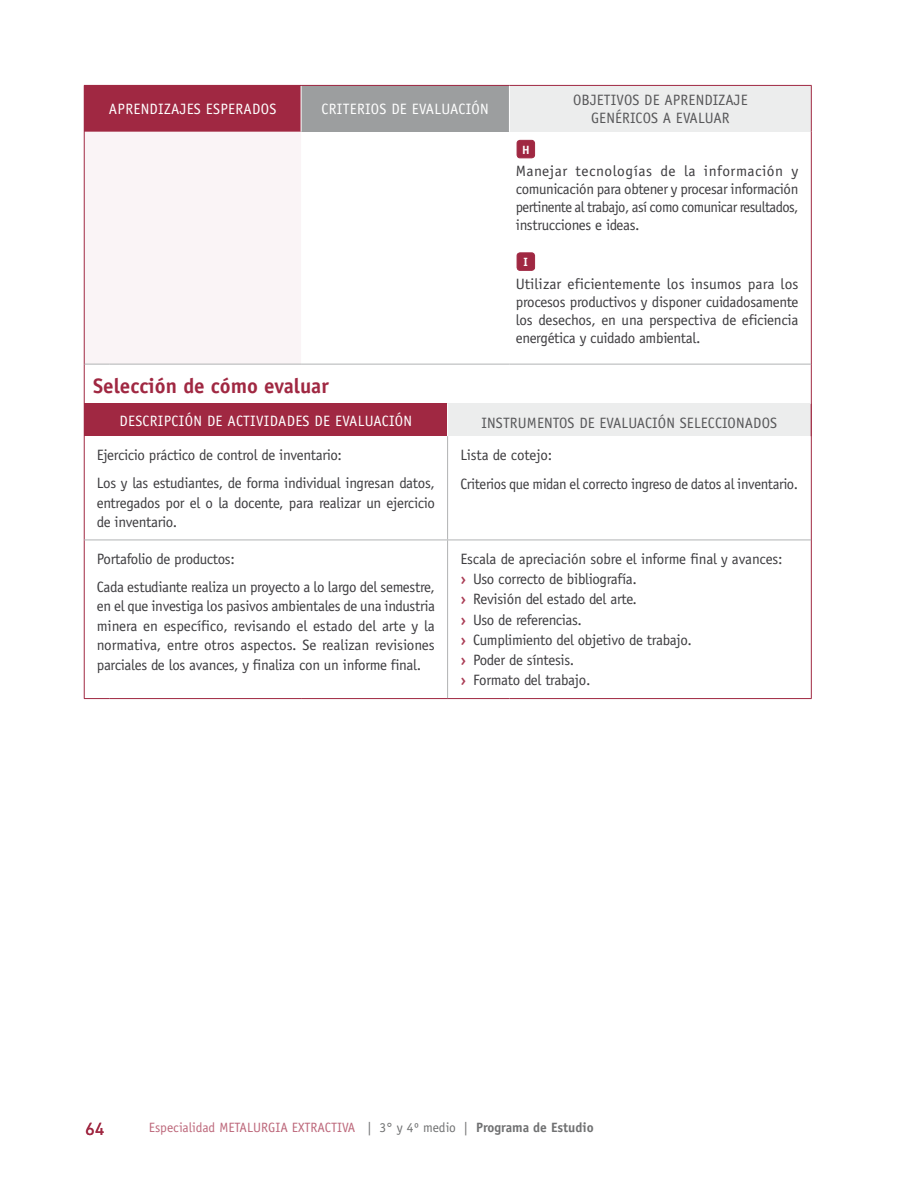
<style>
.page{position:relative;width:918px;height:1188px;background:#fff}
.page>*{position:absolute;margin:0;border:0;box-sizing:border-box;transform-origin:0 0}
.t1{font:700 21px "Officina Sans";color:#a02842}
.t2{font:18px "DIN Next LT Pro";color:#a02842}
.t3{font:15px/18px "Officina Sans";letter-spacing:-.02em;color:#3e3d40}
.t4{font:15px "Officina Sans";letter-spacing:.02em;color:#fff}
.t5{font:15px/18px "Officina Sans";letter-spacing:.01em;color:#58585a}
.t6{font:13.5px "Officina Sans";color:#bd687b}
.t7{font:700 12px "Officina Sans";color:#fff}
.s1{font-weight:700;color:#aa3d55}
.s2{color:#707172}
.s3{font-weight:700;color:#707172}
</style>
<div class="page">
<div style="left:84px;top:85px;width:217px;height:47px;background:#a02842"></div>
<div style="left:301px;top:85px;width:208px;height:47px;background:#9c9e9f"></div>
<div style="left:509px;top:85px;width:302px;height:47px;background:#eceded"></div>
<div style="left:85px;top:132px;width:216px;height:232px;background:#faf4f6"></div>
<hr style="left:509px;top:86px;width:1px;height:46px;background:#fff">
<hr style="left:301px;top:86px;width:1px;height:46px;background:#fff">
<hr style="left:811px;top:86px;width:1px;height:46px;background:#a02842">
<hr style="left:84px;top:132px;width:1px;height:232px;background:#a02842">
<hr style="left:811px;top:132px;width:1px;height:232px;background:#a02842">
<hr style="left:84px;top:364px;width:1px;height:334px;background:#a02842">
<svg style="left:84px;top:698px;width:26px;height:1px"></svg>
<hr style="left:110px;top:698px;width:191px;height:1px;background:#a02842">
<hr style="left:301px;top:698px;width:208px;height:1px;background:#a02842">
<hr style="left:509px;top:698px;width:303px;height:1px;background:#a02842">
<hr style="left:811px;top:364px;width:1px;height:334px;background:#a02842">
<hr style="left:301px;top:85px;width:208px;height:1px;background:#a02842">
<hr style="left:509px;top:85px;width:303px;height:1px;background:#a02842">
<svg style="left:85px;top:364px;width:25px;height:1px"></svg>
<hr style="left:110px;top:364px;width:191px;height:1px;background:#b1b3b4">
<hr style="left:301px;top:364px;width:208px;height:1px;background:#b1b3b4">
<hr style="left:509px;top:364px;width:302px;height:1px;background:#b1b3b4">
<div style="left:517px;top:140px;width:18px;height:18px;background:#a02842;border-radius:3px"></div>
<div style="left:517px;top:140px;width:18px;height:18px;border:1px solid #a02842;border-radius:3px"></div>
<div style="left:517px;top:253px;width:18px;height:17px;background:#a02842;border-radius:3px"></div>
<div style="left:517px;top:253px;width:18px;height:18px;border:1px solid #a02842;border-radius:3px"></div>
<div style="left:84px;top:404px;width:364px;height:32px;background:#a02842"></div>
<div style="left:448px;top:404px;width:363px;height:32px;background:#eceded"></div>
<hr style="left:447px;top:404px;width:1px;height:32px;background:#fff">
<hr style="left:84px;top:540px;width:364px;height:1px;background:#b1b3b4">
<hr style="left:447px;top:436px;width:1px;height:104px;background:#b1b3b4">
<hr style="left:447px;top:540px;width:1px;height:158px;background:#b1b3b4">
<hr style="left:448px;top:540px;width:363px;height:1px;background:#b1b3b4">
<p class="t4" style="left:109px;top:100px;width:18px">Aprendizajes</p>
<p class="t4" style="left:206px;top:100px;width:72px">ESPERADOS</p>
<p class="t4" style="left:322px;top:100px;width:16px">Criterios</p>
<p class="t4" style="left:391px;top:100px;width:30px">de evaluación</p>
<p class="t5" style="left:591px;top:91px;width:158px;text-indent:-18px">OBJETIVOS DE APRENDIZAJE genéricos</p>
<p class="t5" style="left:663px;top:109px;width:22px">a evaluar</p>
<p class="t7" style="left:522px;top:142px;width:9px">H</p>
<p class="t3" style="left:516px;top:162px;width:284px;text-align:justify">Manejar tecnologías de la información y comunicación para obtener y procesar información pertinente al trabajo, así como comunicar resultados, instrucciones e ideas.</p>
<p class="t7" style="left:524px;top:255px;width:6px">I</p>
<p class="t3" style="left:516px;top:275px;width:284px;text-align:justify">Utilizar eficientemente los insumos para los procesos productivos y disponer cuidadosamente los desechos, en una perspectiva de eficiencia energética y cuidado ambiental.</p>
<h1 class="t1" style="left:93px;top:373px;width:237px">Selección de cómo evaluar</h1>
<p class="t4" style="left:120px;top:412px;width:17px">Descripción</p>
<p class="t4" style="left:207px;top:412px;width:29px">de actividades</p>
<p class="t4" style="left:315px;top:412px;width:30px">de evaluación</p>
<p class="t5" style="left:482px;top:414px;width:15px">Instrumentos</p>
<p class="t5" style="left:579px;top:414px;width:29px">de evaluación</p>
<p class="t5" style="left:680px;top:414px;width:9px">seleccionados</p>
<p class="t3" style="left:97px;top:441px;width:339px;line-height:28px">Ejercicio práctico de control de inventario:<br>Los y las estudiantes, de forma individual ingresan datos,</p>
<p class="t3" style="left:97px;top:493px;width:340px;line-height:19.5px">entregados por el o la docente, para realizar un ejercicio de inventario.</p>
<p class="t3" style="left:460px;top:441px;width:339px;line-height:28.8px">Lista de cotejo:<br>Criterios que midan el correcto ingreso de datos al inventario.</p>
<p class="t3" style="left:97px;top:545px;width:340px;line-height:28px">Portafolio de productos:<br>Cada estudiante realiza un proyecto a lo largo del semestre,</p>
<p class="t3" style="left:97px;top:597px;width:340px;line-height:19.5px;text-align:justify">en el que investiga los pasivos ambientales de una industria minera en específico, revisando el estado del arte y la normativa, entre otros aspectos. Se realizan revisiones parciales de los avances, y finaliza con un informe final.</p>
<p class="t3" style="left:460px;top:549px;width:324px;line-height:20.2px">Escala de apreciación sobre el informe final y avances: <span class="s1">›</span> Uso correcto de bibliografía.<br><span class="s1">›</span> Revisión del estado del arte.<br><span class="s1">›</span> Uso de referencias.<br><span class="s1">›</span> Cumplimiento del objetivo de trabajo.<br><span class="s1">›</span> Poder de síntesis.<br><span class="s1">›</span> Formato del trabajo.</p>
<p class="t2" style="left:85px;top:1118px;width:21px">64</p>
<p class="t6" style="left:149px;top:1120px;width:446px">Especialidad Metalurgia Extractiva <span class="s2">| 3° y 4º medio |</span> <span class="s3">Programa de Estudio</span></p>
</div>
